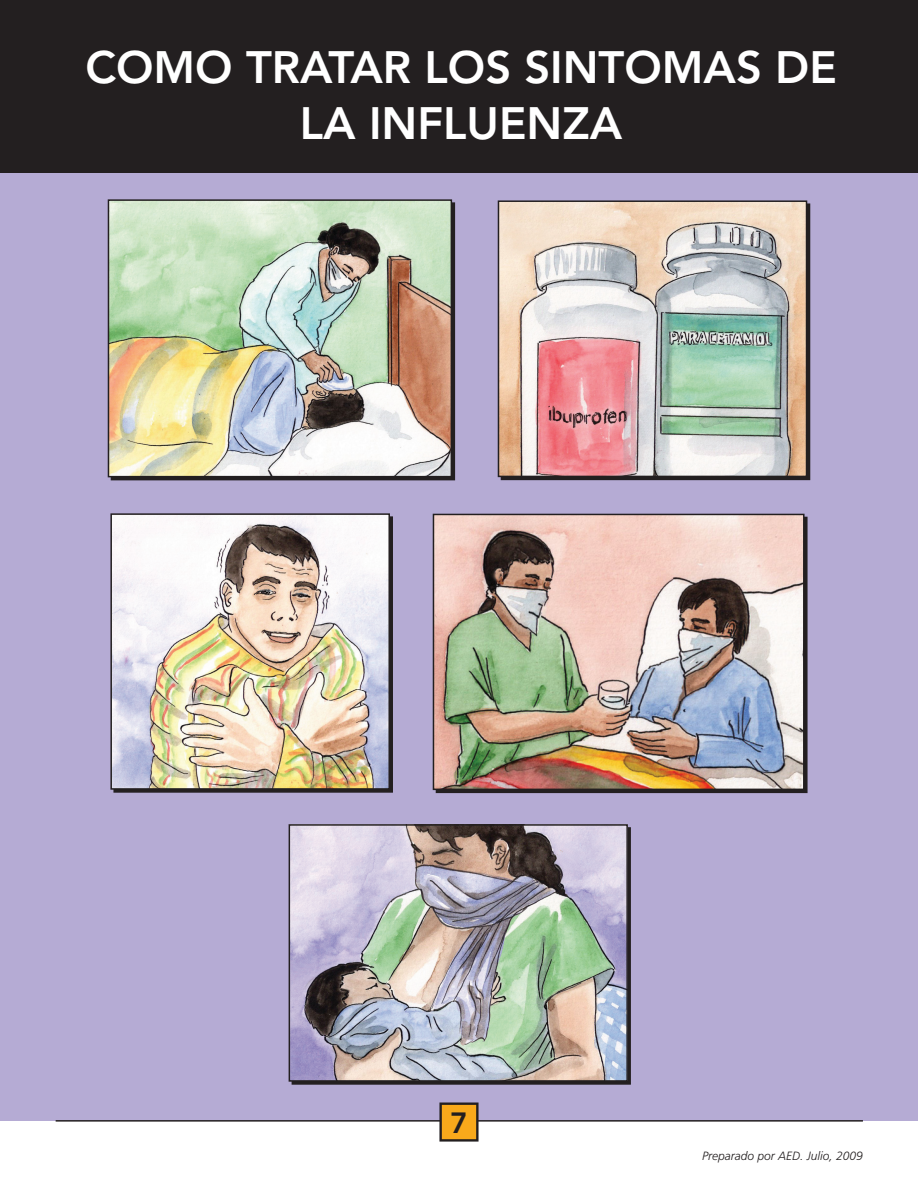
<style>
.page{position:relative;width:918px;height:1188px;background:#fff}
.page>*{position:absolute;margin:0;border:0;box-sizing:border-box;transform-origin:0 0}
.t1{font:800 45px/55.9px "Avenir";color:#fff;text-align:center}
.t2{font:800 29.1px "Avenir";color:#231f20}
.t3{font:italic 300 12px "Frutiger";color:#231f20}
</style>
<div class="page">
<div style="left:0;top:0;width:918px;height:1121px;background:#b5abd4"></div>
<div style="left:0;top:0;width:918px;height:172px;background:#231f20"></div>
<hr style="left:56px;top:1120px;width:807px;height:2px;background:#231f20">
<div style="left:439px;top:1103px;width:40px;height:39px;background:#f9a91b;border:2px solid #231f20"></div>
<svg style="left:292px;top:827px;width:339px;height:258px;background:#2d282c"></svg>
<img style="left:292px;top:827px;width:333px;height:252px">
<div style="left:289px;top:824px;width:339px;height:258px;border:2px solid #231f20"></div>
<svg style="left:113px;top:516px;width:280px;height:277px;background:#2b262a"></svg>
<img style="left:113px;top:516px;width:274px;height:271px">
<div style="left:110px;top:513px;width:280px;height:277px;border:2px solid #231f20"></div>
<img style="left:436px;top:517px;width:366px;height:270px">
<div style="left:433px;top:514px;width:372px;height:276px;border:2px solid #231f20"></div>
<img style="left:111px;top:202px;width:338px;height:272px">
<div style="left:108px;top:199px;width:344px;height:278px;border:2px solid #231f20"></div>
<div style="left:501px;top:203px;width:309px;height:277px;background:#231f20"></div>
<img style="left:501px;top:203px;width:303px;height:271px">
<div style="left:498px;top:200px;width:309px;height:277px;border:2px solid #231f20"></div>
<p class="t1" style="left:85px;top:40px;width:753px">COMO TRATAR LOS SINTOMAS DE<br>LA INFLUENZA</p>
<p class="t2" style="left:450px;top:1106px;width:19px">7</p>
<p class="t3" style="left:702px;top:1149px;width:162px">Preparado por AED. Julio, 2009</p>
</div>
